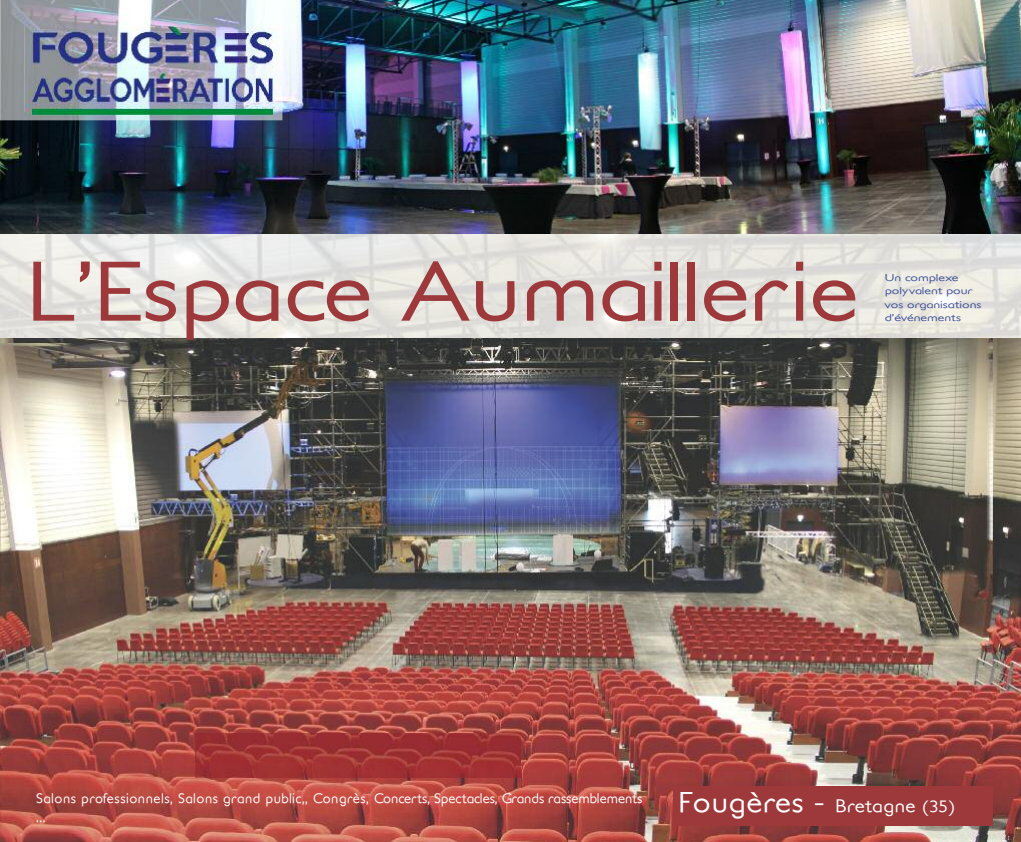
<style>
.page{position:relative;width:1021px;height:842px;background:#fff}
.page>*{position:absolute;margin:0;border:0;box-sizing:border-box;transform-origin:0 0}
.t1{font:83.2px "Soft Elegance";color:#9d383b;scale:1.18 1}
.t2{font:28.7px "Soft Elegance";letter-spacing:.025em;color:#fff;scale:1.1 1}
.t3{font:14px/19px "Soft Elegance";letter-spacing:.015em;color:#fff}
.t4{font:10px/13.5px "Soft Elegance";color:#3d5099;scale:1.33 1}
.s1{font-size:18.3px}
.s2{font-size:16.5px}
</style>
<div class="page">
<img style="left:1px;top:233px;width:1019px;height:105px">
<img style="left:1px;top:0;width:1019px;height:233px">
<img style="left:1px;top:338px;width:1019px;height:504px">
<div style="left:672px;top:786px;width:320px;height:40px;background:#9d383b"></div>
<img style="left:196px;top:733px;width:324px;height:44px">
<img style="left:1px;top:0;width:281px;height:120px">
<img style="left:25px;top:27px;width:256px;height:90px">
<h1 class="t1" style="left:28px;top:242px;width:705px">L’Espace Aumaillerie</h1>
<p class="t4" style="left:884px;top:271px;width:74px">Un complexe polyvalent pour vos organisations d’événements</p>
<p class="t3" style="left:36px;top:789px;width:607px">Salons professionnels, Salons grand public,, Congrès, Concerts, Spectacles, Grands rassemblements ...</p>
<h2 class="t2" style="left:679px;top:785px;width:252px">Fougères - <span class="s1">Bretagne</span> <span class="s2">(35)</span></h2>
</div>
